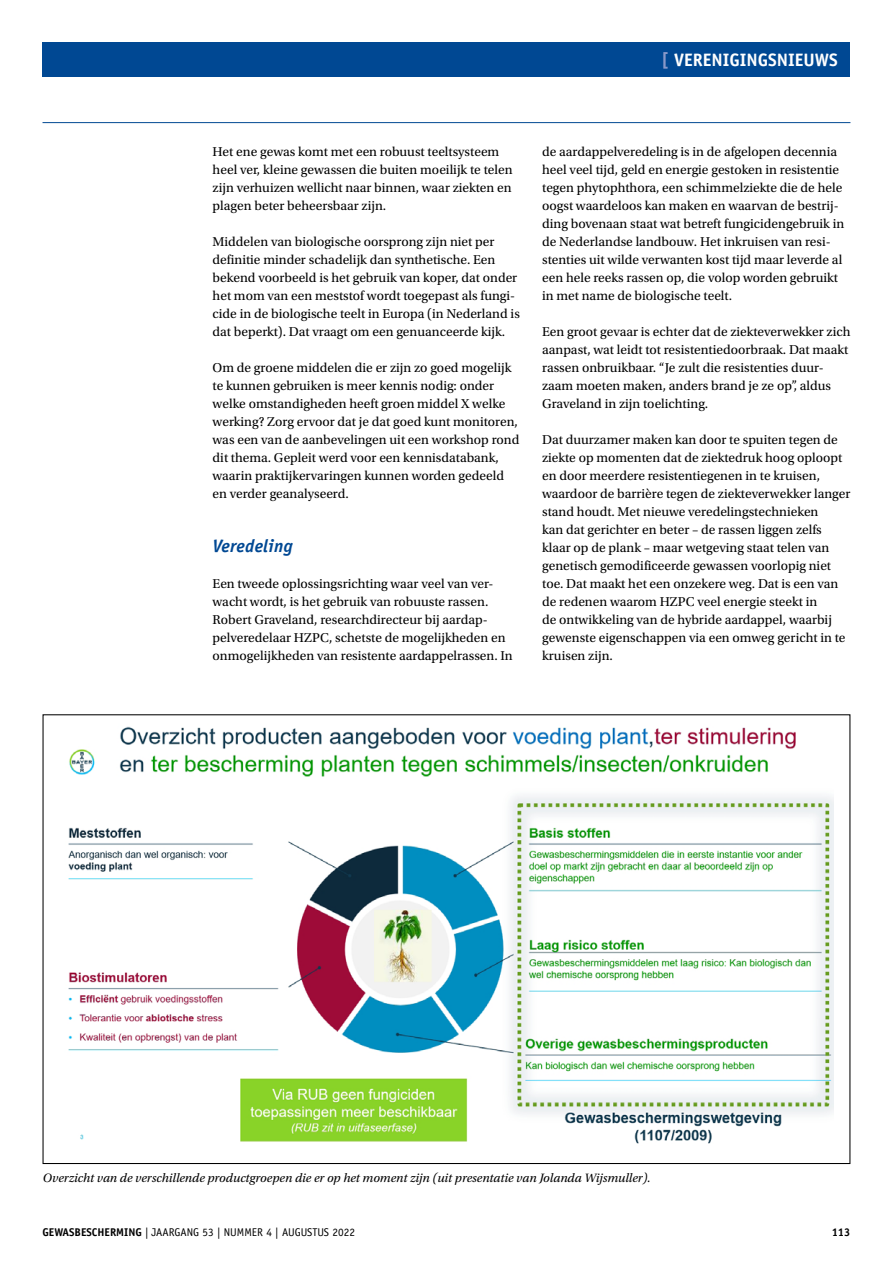
<style>
.page{position:relative;width:893px;height:1263px;background:#fff}
.page>*{position:absolute;margin:0;border:0;box-sizing:border-box;transform-origin:0 0}
.t1{font:700 18px "Officina Sans Std";color:#fff}
.t2{font:italic 700 18px "Officina Sans Std";letter-spacing:.015em;color:#004893}
.t3{font:13.5px/18px "Utopia Std";color:#000}
.t4{font:italic 12.75px "Utopia Std";color:#000}
.t5{font:11.25px "Officina Sans Std";color:#000}
.t6{font:700 11.25px "Officina Sans Std";color:#000}
.s1{color:#8898c9}
.s2{font-weight:700}
</style>
<div class="page">
<div style="left:43px;top:43px;width:807px;height:34px;background:#004893"></div>
<hr style="left:43px;top:122px;width:807px;height:1px;background:#004893">
<img style="left:68px;top:726px;width:766px;height:418px">
<h1 class="t1" style="left:661px;top:49px;width:178px"><span class="s1">[</span> VERENIGINGSNIEUWS</h1>
<p class="t3" style="left:213px;top:143px;width:301px">Het ene gewas komt met een robuust teeltsysteem heel ver, kleine gewassen die buiten moeilijk te telen zijn verhuizen wellicht naar binnen, waar ziekten en plagen beter beheersbaar zijn.</p>
<p class="t3" style="left:213px;top:233px;width:309px">Middelen van biologische oorsprong zijn niet per definitie minder schadelijk dan synthetische. Een bekend voorbeeld is het gebruik van koper, dat onder het mom van een meststof wordt toegepast als fungi&shy;cide in de biologische teelt in Europa (in Nederland is dat beperkt). Dat vraagt om een genuanceerde kijk.</p>
<p class="t3" style="left:213px;top:359px;width:308px">Om de groene middelen die er zijn zo goed mogelijk te kunnen gebruiken is meer kennis nodig: onder welke omstandigheden heeft groen middel X welke werking? Zorg ervoor dat je dat goed kunt monitoren, was een van de aanbevelingen uit een workshop rond dit thema. Gepleit werd voor een kennisdatabank, waarin praktijkervaringen kunnen worden gedeeld en verder geanalyseerd.</p>
<h1 class="t2" style="left:213px;top:535px;width:82px">Veredeling</h1>
<p class="t3" style="left:213px;top:575px;width:302px">Een tweede oplossingsrichting waar veel van ver&shy;wacht wordt, is het gebruik van robuuste rassen.<br>Robert Graveland, researchdirecteur bij aardap&shy;pelveredelaar HZPC, schetste de mogelijkheden en onmogelijkheden van resistente aardappelrassen. In</p>
<p class="t3" style="left:542px;top:143px;width:304px">de aardappelveredeling is in de afgelopen decennia heel veel tijd, geld en energie gestoken in resistentie tegen phytophthora, een schimmelziekte die de hele oogst waardeloos kan maken en waarvan de bestrij&shy;ding bovenaan staat wat betreft fungicidengebruik in de Nederlandse landbouw. Het inkruisen van resi&shy;stenties uit wilde verwanten kost tijd maar leverde al een hele reeks rassen op, die volop worden gebruikt in met name de biologische teelt.</p>
<p class="t3" style="left:542px;top:323px;width:310px">Een groot gevaar is echter dat de ziekteverwekker zich aanpast, wat leidt tot resistentiedoorbraak. Dat maakt rassen onbruikbaar. “Je zult die resistenties duur&shy;zaam moeten maken, anders brand je ze op”, aldus Graveland in zijn toelichting.</p>
<p class="t3" style="left:542px;top:431px;width:310px">Dat duurzamer maken kan door te spuiten tegen de ziekte op momenten dat de ziektedruk hoog oploopt en door meerdere resistentiegenen in te kruisen, waardoor de barrière tegen de ziekteverwekker langer stand houdt. Met nieuwe veredelingstechnieken<br>kan dat gerichter en beter – de rassen liggen zelfs klaar op de plank – maar wetgeving staat telen van genetisch gemodificeerde gewassen voorlopig niet toe. Dat maakt het een onzekere weg. Dat is een van de redenen waarom HZPC veel energie steekt in<br>de ontwikkeling van de hybride aardappel, waarbij gewenste eigenschappen via een omweg gericht in te kruisen zijn.</p>
<p class="t4" style="left:43px;top:1171px;width:609px">Overzicht van de verschillende productgroepen die er op het moment zijn (uit presentatie van Jolanda Wijsmuller).</p>
<p class="t5" style="left:43px;top:1226px;width:314px"><span class="s2">GEWASBESCHERMING</span> | JAARGANG 53 | NUMMER 4 | AUGUSTUS 2022</p>
<p class="t6" style="left:832px;top:1225px;width:20px">113</p>
</div>
